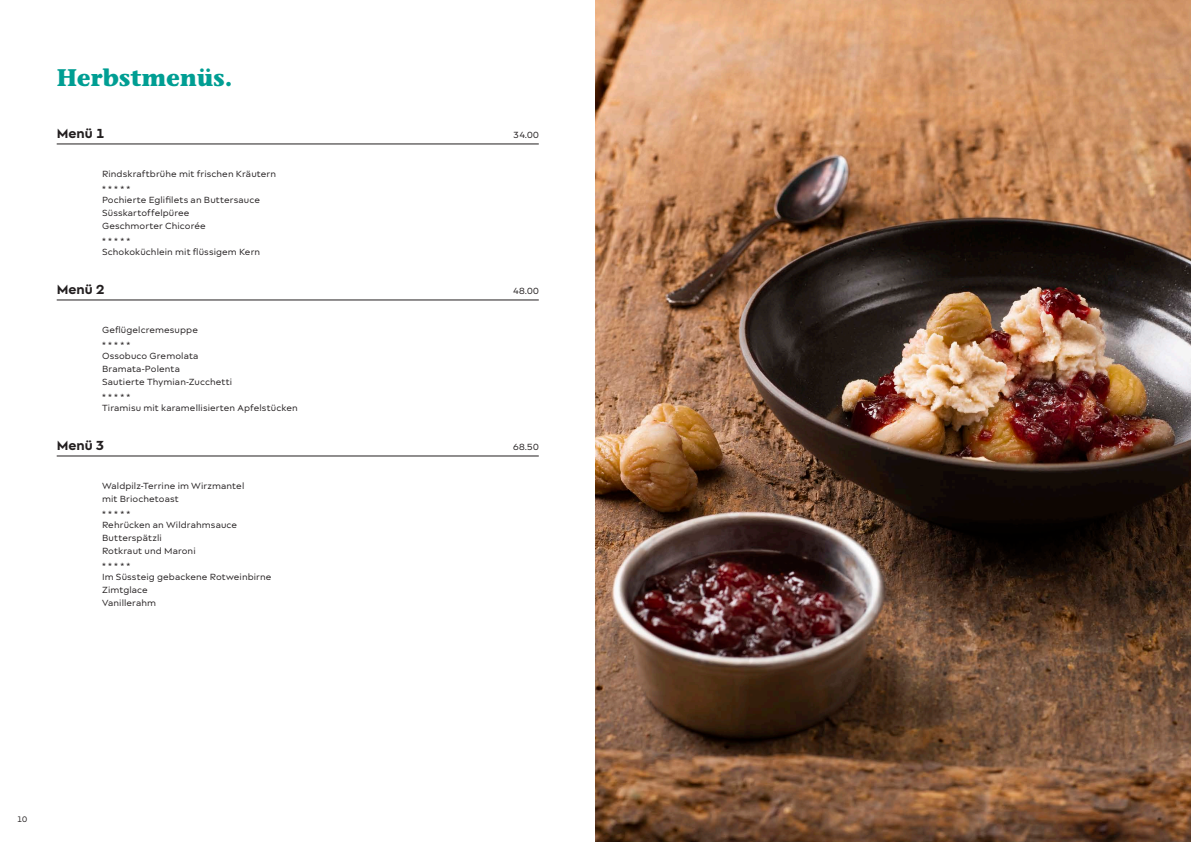
<style>
.page{position:relative;width:1191px;height:842px;background:#fff}
.page>*{position:absolute;margin:0;border:0;box-sizing:border-box;transform-origin:0 0}
.Titel_Innenseite{font:700 24px "Stone Informal ITC Pro";color:#009e93}
.Untertitel{font:700 14px "Matteo";color:#231f20}
.Lauftext{font:9.5px "Matteo";letter-spacing:.01em;color:#231f20}
.Untertitel-2{font:9.5px "Matteo";letter-spacing:.025em;color:#231f20}
.t1{font:8.5px "Matteo";color:#231f20}
</style>
<div class="page">
<hr style="left:57px;top:144px;width:482px;height:1px;background:#231f20">
<hr style="left:57px;top:300px;width:482px;height:1px;background:#231f20">
<hr style="left:57px;top:456px;width:482px;height:1px;background:#231f20">
<img style="left:595px;top:0;width:596px;height:842px">
<p class="Titel_Innenseite" style="left:57px;top:62px;width:177px">Herbstmenüs.</p>
<p class="Untertitel" style="left:57px;top:125px;width:49px">Menü 1</p>
<p class="Untertitel-2" style="left:513px;top:129px;width:27px">34.00</p>
<p class="Lauftext" style="left:102px;top:168px;width:175px">Rindskraftbrühe mit frischen Kräutern</p>
<p class="Lauftext" style="left:102px;top:183px;width:30px">*****</p>
<p class="Lauftext" style="left:102px;top:194px;width:159px">Pochierte Eglifilets an Buttersauce</p>
<p class="Lauftext" style="left:102px;top:207px;width:89px">Süsskartoffelpüree</p>
<p class="Lauftext" style="left:102px;top:220px;width:105px">Geschmorter Chicorée</p>
<p class="Lauftext" style="left:102px;top:235px;width:30px">*****</p>
<p class="Lauftext" style="left:102px;top:246px;width:160px">Schokoküchlein mit flüssigem Kern</p>
<p class="Untertitel" style="left:57px;top:281px;width:49px">Menü 2</p>
<p class="Untertitel-2" style="left:513px;top:285px;width:27px">48.00</p>
<p class="Lauftext" style="left:102px;top:324px;width:97px">Geflügelcremesuppe</p>
<p class="Lauftext" style="left:102px;top:339px;width:30px">*****</p>
<p class="Lauftext" style="left:102px;top:350px;width:98px">Ossobuco Gremolata</p>
<p class="Lauftext" style="left:102px;top:363px;width:79px">Bramata-Polenta</p>
<p class="Lauftext" style="left:102px;top:376px;width:132px">Sautierte Thymian-Zucchetti</p>
<p class="Lauftext" style="left:102px;top:391px;width:30px">*****</p>
<p class="Lauftext" style="left:102px;top:402px;width:197px">Tiramisu mit karamellisierten Apfelstücken</p>
<p class="Untertitel" style="left:57px;top:437px;width:49px">Menü 3</p>
<p class="Untertitel-2" style="left:513px;top:441px;width:27px">68.50</p>
<p class="Lauftext" style="left:102px;top:480px;width:144px">Waldpilz-Terrine im Wirzmantel</p>
<p class="Lauftext" style="left:102px;top:493px;width:78px">mit Briochetoast</p>
<p class="Lauftext" style="left:102px;top:508px;width:30px">*****</p>
<p class="Lauftext" style="left:102px;top:519px;width:137px">Rehrücken an Wildrahmsauce</p>
<p class="Lauftext" style="left:102px;top:532px;width:61px">Butterspätzli</p>
<p class="Lauftext" style="left:102px;top:545px;width:95px">Rotkraut und Maroni</p>
<p class="Lauftext" style="left:102px;top:560px;width:30px">*****</p>
<p class="Lauftext" style="left:102px;top:571px;width:171px">Im Süssteig gebackene Rotweinbirne</p>
<p class="Lauftext" style="left:102px;top:584px;width:47px">Zimtglace</p>
<p class="Lauftext" style="left:102px;top:597px;width:56px">Vanillerahm</p>
<p class="t1" style="left:17px;top:814px;width:12px">10</p>
</div>
